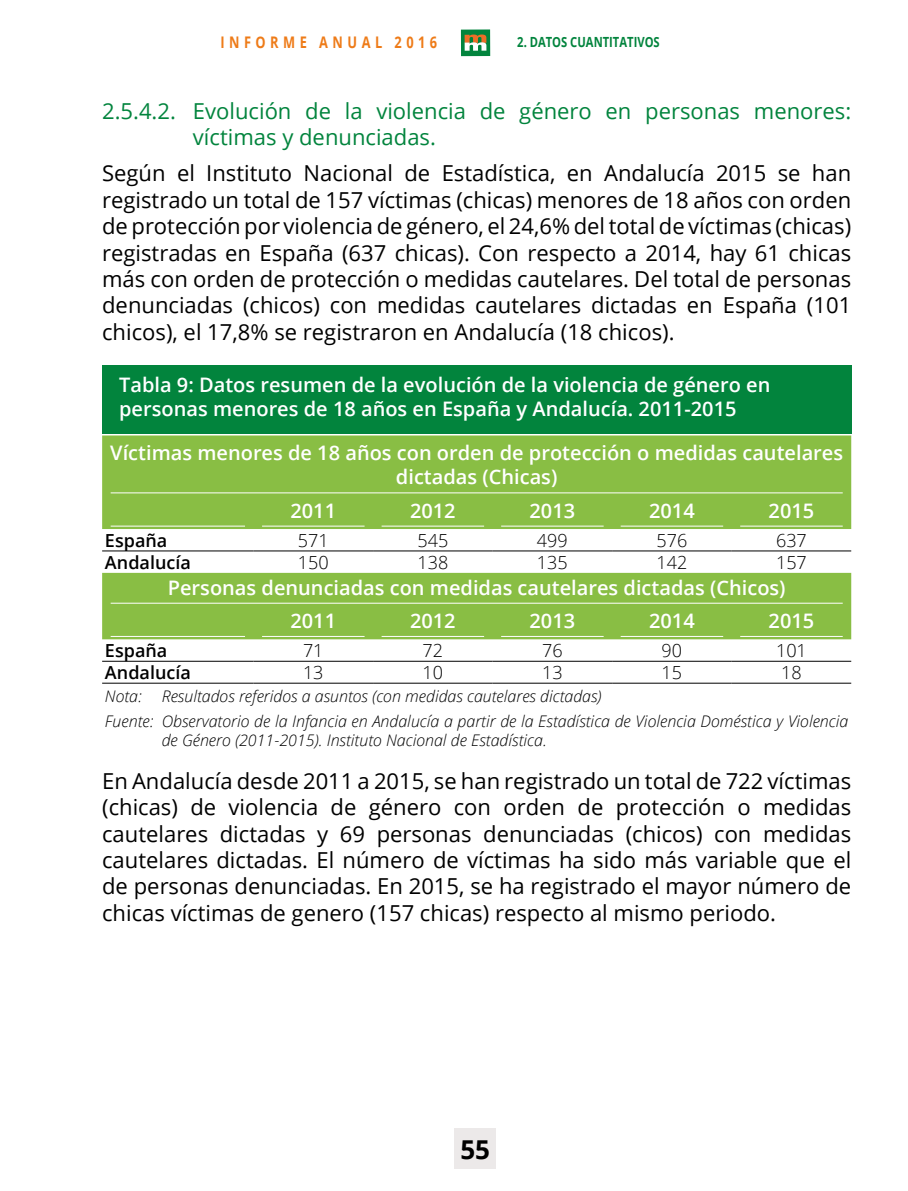
<style>
.page{position:relative;width:908px;height:1191px;background:#fff}
.page>*{position:absolute;margin:0;border:0;box-sizing:border-box;transform-origin:0 0}
.t1{font:700 26px "Open Sans";color:#000}
.t2{font:22px/26.4px "Open Sans";color:#000;text-align:justify}
.t3{font:22px/26.4px "Open Sans";color:#02843d}
.t4{font:600 20px/24px "Open Sans";color:#fff}
.t5{font:300 18px "Open Sans";color:#000}
.t6{font:600 18px "Open Sans";color:#000}
.t7{font:italic 300 16px/24.8px "Open Sans";color:#000}
.t8{font:700 16px "Open Sans";letter-spacing:.35em;color:#ee7b18;scale:.8 1}
.t9{font:700 14px "Open Sans";color:#02843d;scale:.8 1}
</style>
<div class="page">
<div style="left:460px;top:29px;width:30px;height:27px;background:#02843d"></div>
<svg style="left:464px;top:35px;width:22px;height:16px"></svg>
<div style="left:454px;top:1128px;width:41px;height:41px;background:#ece9e9"></div>
<div style="left:102px;top:365px;width:748px;height:69px;background:#02843d"></div>
<svg style="left:102px;top:435px;width:748px;height:204px;fill:#89be44"></svg>
<hr style="left:102px;top:550px;width:151px;height:1px;background:#000">
<hr style="left:253px;top:550px;width:120px;height:1px;background:#000">
<hr style="left:373px;top:550px;width:119px;height:1px;background:#000">
<hr style="left:492px;top:550px;width:120px;height:1px;background:#000">
<hr style="left:612px;top:550px;width:119px;height:1px;background:#000">
<hr style="left:731px;top:550px;width:119px;height:1px;background:#000">
<hr style="left:102px;top:661px;width:151px;height:1px;background:#000">
<hr style="left:253px;top:661px;width:120px;height:1px;background:#000">
<hr style="left:373px;top:661px;width:119px;height:1px;background:#000">
<hr style="left:492px;top:661px;width:120px;height:1px;background:#000">
<hr style="left:612px;top:661px;width:119px;height:1px;background:#000">
<hr style="left:731px;top:661px;width:119px;height:1px;background:#000">
<hr style="left:102px;top:683px;width:151px;height:1px;background:#000">
<hr style="left:253px;top:683px;width:120px;height:1px;background:#000">
<hr style="left:373px;top:683px;width:119px;height:1px;background:#000">
<hr style="left:492px;top:683px;width:120px;height:1px;background:#000">
<hr style="left:612px;top:683px;width:119px;height:1px;background:#000">
<hr style="left:731px;top:683px;width:119px;height:1px;background:#000">
<hr style="left:111px;top:492px;width:731px;height:1px;background:#fff">
<hr style="left:111px;top:525px;width:134px;height:1px;background:#fff">
<hr style="left:262px;top:525px;width:102px;height:1px;background:#fff">
<hr style="left:381px;top:525px;width:103px;height:1px;background:#fff">
<hr style="left:501px;top:525px;width:102px;height:1px;background:#fff">
<hr style="left:620px;top:525px;width:102px;height:1px;background:#fff">
<hr style="left:739px;top:525px;width:103px;height:1px;background:#fff">
<hr style="left:111px;top:602px;width:731px;height:1px;background:#fff">
<hr style="left:111px;top:636px;width:134px;height:1px;background:#fff">
<hr style="left:262px;top:636px;width:102px;height:1px;background:#fff">
<hr style="left:381px;top:636px;width:103px;height:1px;background:#fff">
<hr style="left:501px;top:636px;width:102px;height:1px;background:#fff">
<hr style="left:620px;top:636px;width:102px;height:1px;background:#fff">
<hr style="left:739px;top:636px;width:103px;height:1px;background:#fff">
<p class="t8" style="left:220px;top:31px;width:272px">INFORME ANUAL 2016</p>
<p class="t9" style="left:517px;top:32px;width:179px">2. DATOS CUANTITATIVOS</p>
<p class="t3" style="left:193px;top:97px;width:659px;text-indent:-91px">2.5.4.2. Evolución de la violencia de género en personas menores: víctimas y denunciadas.</p>
<p class="t2" style="left:102px;top:160px;width:750px">Según el Instituto Nacional de Estadística, en Andalucía 2015 se han registrado un total de 157 víctimas (chicas) menores de 18 años con orden de protección por violencia de género, el 24,6% del total de víctimas (chicas) registradas en España (637 chicas). Con respecto a 2014, hay 61 chicas más con orden de protección o medidas cautelares. Del total de personas denunciadas (chicos) con medidas cautelares dictadas en España (101 chicos), el 17,8% se registraron en Andalucía (18 chicos).</p>
<p class="t4" style="left:119px;top:372px;width:652px">Tabla 9: Datos resumen de la evolución de la violencia de género en personas menores de 18 años en España y Andalucía. 2011-2015</p>
<p class="t4" style="left:110px;top:441px;width:734px;text-align:center">Víctimas menores de 18 años con orden de protección o medidas cautelares dictadas (Chicas)</p>
<p class="t4" style="left:290px;top:498px;width:47px">2011</p>
<p class="t4" style="left:410px;top:498px;width:47px">2012</p>
<p class="t4" style="left:529px;top:498px;width:47px">2013</p>
<p class="t4" style="left:648px;top:498px;width:47px">2014</p>
<p class="t4" style="left:768px;top:498px;width:47px">2015</p>
<p class="t6" style="left:105px;top:528px;width:64px">España</p>
<p class="t5" style="left:298px;top:528px;width:32px">571</p>
<p class="t5" style="left:417px;top:528px;width:32px">545</p>
<p class="t5" style="left:536px;top:528px;width:32px">499</p>
<p class="t5" style="left:656px;top:528px;width:32px">576</p>
<p class="t5" style="left:775px;top:528px;width:32px">637</p>
<p class="t6" style="left:105px;top:550px;width:87px">Andalucía</p>
<p class="t5" style="left:298px;top:550px;width:32px">150</p>
<p class="t5" style="left:417px;top:550px;width:32px">138</p>
<p class="t5" style="left:536px;top:550px;width:32px">135</p>
<p class="t5" style="left:656px;top:550px;width:32px">142</p>
<p class="t5" style="left:775px;top:550px;width:32px">157</p>
<p class="t4" style="left:290px;top:570px;width:496px;line-height:33.2px;text-indent:-123px">Personas denunciadas con medidas cautelares dictadas (Chicos)<br>2011</p>
<p class="t4" style="left:410px;top:608px;width:47px">2012</p>
<p class="t4" style="left:529px;top:608px;width:47px">2013</p>
<p class="t4" style="left:648px;top:608px;width:47px">2014</p>
<p class="t4" style="left:768px;top:608px;width:47px">2015</p>
<p class="t6" style="left:105px;top:638px;width:64px">España</p>
<p class="t5" style="left:303px;top:638px;width:22px">71</p>
<p class="t5" style="left:422px;top:638px;width:22px">72</p>
<p class="t5" style="left:542px;top:638px;width:22px">76</p>
<p class="t5" style="left:661px;top:638px;width:22px">90</p>
<p class="t5" style="left:775px;top:638px;width:32px">101</p>
<p class="t6" style="left:105px;top:660px;width:87px">Andalucía</p>
<p class="t5" style="left:303px;top:660px;width:22px">13</p>
<p class="t5" style="left:422px;top:660px;width:22px">10</p>
<p class="t5" style="left:542px;top:660px;width:22px">13</p>
<p class="t5" style="left:661px;top:660px;width:22px">15</p>
<p class="t5" style="left:780px;top:660px;width:22px">18</p>
<p class="t7" style="left:105px;top:683px;width:744px">Nota: Resultados referidos a asuntos (con medidas cautelares dictadas)<br>Fuente: Observatorio de la Infancia en Andalucía a partir de la Estadística de Violencia Doméstica y Violencia</p>
<p class="t7" style="left:162px;top:727px;width:386px">de Género (2011-2015). Instituto Nacional de Estadística.</p>
<p class="t2" style="left:102px;top:767px;width:750px">En Andalucía desde 2011 a 2015, se han registrado un total de 722 víctimas (chicas) de violencia de género con orden de protección o medidas cautelares dictadas y 69 personas denunciadas (chicos) con medidas cautelares dictadas. El número de víctimas ha sido más variable que el de personas denunciadas. En 2015, se ha registrado el mayor número de chicas víctimas de genero (157 chicas) respecto al mismo periodo.</p>
<p class="t1" style="left:460px;top:1131px;width:31px">55</p>
</div>
